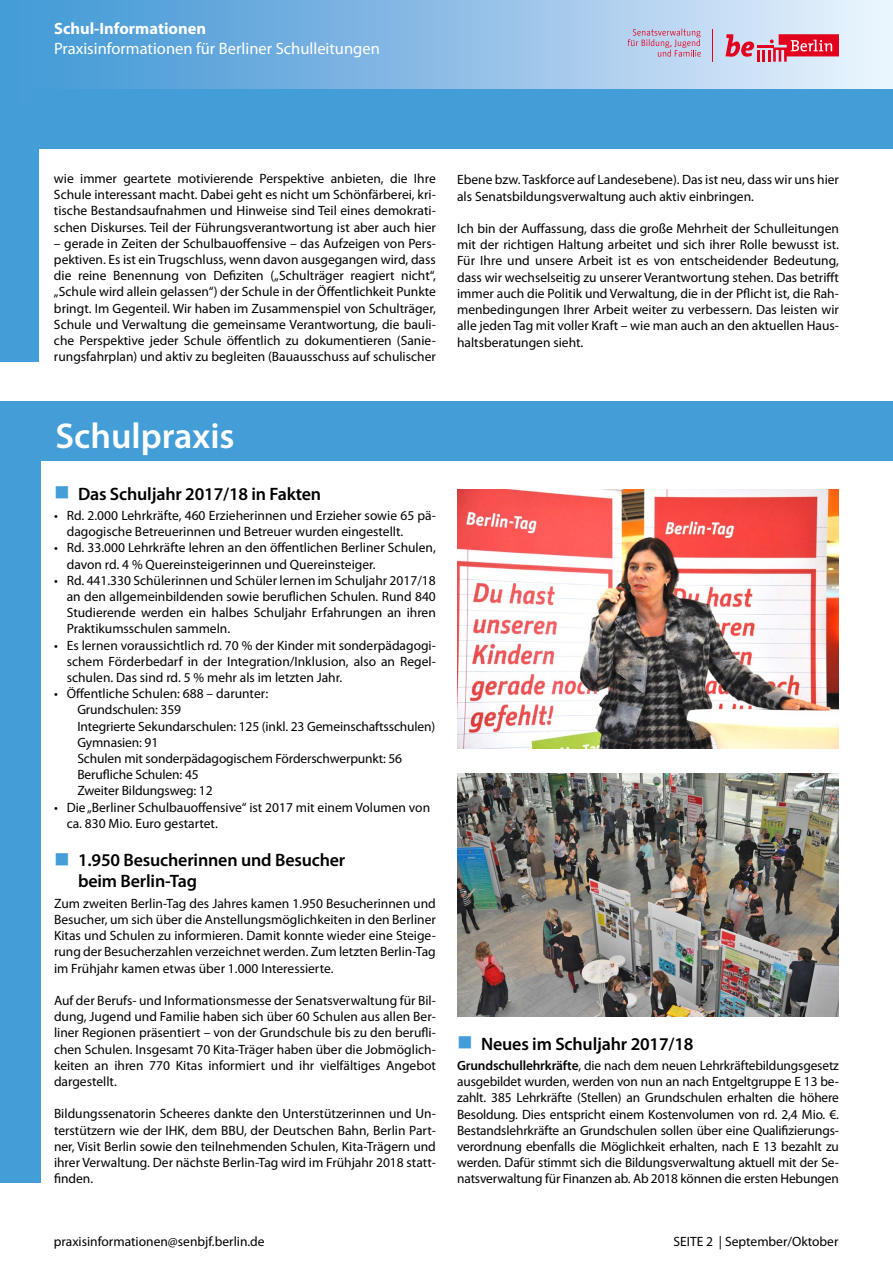
<style>
.page{position:relative;width:893px;height:1263px;background:#fff}
.page>*{position:absolute;margin:0;border:0;box-sizing:border-box;transform-origin:0 0}
.t1{font:600 36px "Myriad Pro";color:#fff}
.t2{font:600 18px/21px "Myriad Pro";letter-spacing:-.01em;color:#000}
.t3{font:16.5px "Myriad Pro";color:#fff}
.t4{font:700 16.5px "Myriad Pro";color:#fff}
.t5{font:13.5px/16.2px "Myriad Pro";color:#000;text-align:justify}
.s1{color:#439dd7}
.s2{font-weight:600}
</style>
<div class="page">
<div style="left:0;top:102px;width:38px;height:259px;background:#439dd7"></div>
<div style="left:0;top:401px;width:41px;height:781px;background:#439dd7"></div>
<div style="left:0;top:0;width:892px;height:103px;background:linear-gradient(to right,#3a93d3,#e8effc)"></div>
<div style="left:34px;top:89px;width:859px;height:60px;background:#439dd7"></div>
<div style="left:36px;top:401px;width:857px;height:59px;background:#439dd7"></div>
<img style="left:457px;top:489px;width:382px;height:259px">
<img style="left:457px;top:774px;width:382px;height:242px">
<svg style="left:725px;top:34px;width:114px;height:28px"></svg>
<hr style="left:713px;top:29px;width:1px;height:33px;background:#e3001f">
<svg style="left:628px;top:29px;width:73px;height:28px"></svg>
<p class="t4" style="left:54px;top:20px;width:154px">Schul-Informationen</p>
<p class="t3" style="left:54px;top:40px;width:327px">Praxisinformationen für Berliner Schulleitungen</p>
<p class="t5" style="left:54px;top:171px;width:383px">wie immer geartete motivierende Perspektive anbieten, die Ihre Schule interessant macht. Dabei geht es nicht um Schönfärberei, kri&shy;tische Bestandsaufnahmen und Hinweise sind Teil eines demokrati&shy;schen Diskurses. Teil der Führungsverantwortung ist aber auch hier</p>
<p class="t5" style="left:54px;top:235px;width:383px">– gerade in Zeiten der Schulbauoffensive – das Aufzeigen von Pers&shy;pektiven. Es ist ein Trugschluss, wenn davon ausgegangen wird, dass die reine Benennung von Defiziten („Schulträger reagiert nicht“, „Schule wird allein gelassen“) der Schule in der Öffentlichkeit Punkte bringt. Im Gegenteil. Wir haben im Zusammenspiel von Schulträger, Schule und Verwaltung die gemeinsame Verantwortung, die bauli&shy;che Perspektive jeder Schule öffentlich zu dokumentieren (Sanie&shy;rungsfahrplan) und aktiv zu begleiten (Bauausschuss auf schulischer</p>
<p class="t5" style="left:457px;top:172px;width:383px">Ebene bzw. Taskforce auf Landesebene). Das ist neu, dass wir uns hier als Senatsbildungsverwaltung auch aktiv einbringen.</p>
<p class="t5" style="left:457px;top:221px;width:383px">Ich bin der Auffassung, dass die große Mehrheit der Schulleitungen mit der richtigen Haltung arbeitet und sich ihrer Rolle bewusst ist.<br>Für Ihre und unsere Arbeit ist es von entscheidender Bedeutung, dass wir wechselseitig zu unserer Verantwortung stehen. Das betrifft immer auch die Politik und Verwaltung, die in der Pflicht ist, die Rah&shy;menbedingungen Ihrer Arbeit weiter zu verbessern. Das leisten wir alle jeden Tag mit voller Kraft – wie man auch an den aktuellen Haus&shy;haltsberatungen sieht.</p>
<h1 class="t1" style="left:55px;top:416px;width:181px">Schulpraxis</h1>
<h2 class="t2" style="left:54px;top:483px;width:269px"><span class="s1">■</span> Das Schuljahr 2017/18 in Fakten</h2>
<p class="t5" style="left:67px;top:508px;width:371px;text-indent:-13px">• Rd. 2.000 Lehrkräfte, 460 Erzieherinnen und Erzieher sowie 65 pä&shy;dagogische Betreuerinnen und Betreuer wurden eingestellt.</p>
<p class="t5" style="left:67px;top:540px;width:371px;text-indent:-13px">• Rd. 33.000 Lehrkräfte lehren an den öffentlichen Berliner Schulen, davon rd. 4 % Quereinsteigerinnen und Quereinsteiger.</p>
<p class="t5" style="left:67px;top:572px;width:371px;text-indent:-13px">• Rd. 441.330 Schülerinnen und Schüler lernen im Schuljahr 2017/18 an den allgemeinbildenden sowie beruflichen Schulen. Rund 840<br>Studierende werden ein halbes Schuljahr Erfahrungen an ihren Praktikumsschulen sammeln.</p>
<p class="t5" style="left:67px;top:637px;width:371px;text-indent:-13px">• Es lernen voraussichtlich rd. 70 % der Kinder mit sonderpädagogi&shy;schem Förderbedarf in der Integration/Inklusion, also an Regel&shy;schulen. Das sind rd. 5 % mehr als im letzten Jahr.</p>
<p class="t5" style="left:77px;top:686px;width:360px;text-align:left;text-indent:-23px">• Öffentliche Schulen: 688 – darunter:<br>Grundschulen: 359<br>Integrierte Sekundarschulen: 125 (inkl. 23 Gemeinschaftsschulen)<br>Gymnasien: 91<br>Schulen mit sonderpädagogischem Förderschwerpunkt: 56<br>Berufliche Schulen: 45<br>Zweiter Bildungsweg: 12</p>
<p class="t5" style="left:67px;top:799px;width:365px;text-indent:-13px">• Die „Berliner Schulbauoffensive“ ist 2017 mit einem Volumen von ca. 830 Mio. Euro gestartet.</p>
<h2 class="t2" style="left:78px;top:850px;width:269px;text-indent:-24px"><span class="s1">■</span> 1.950 Besucherinnen und Besucher beim Berlin-Tag</h2>
<p class="t5" style="left:54px;top:895px;width:383px">Zum zweiten Berlin-Tag des Jahres kamen 1.950 Besucherinnen und Besucher, um sich über die Anstellungsmöglichkeiten in den Berliner Kitas und Schulen zu informieren. Damit konnte wieder eine Steige&shy;rung der Besucherzahlen verzeichnet werden. Zum letzten Berlin-Tag im Frühjahr kamen etwas über 1.000 Interessierte.</p>
<p class="t5" style="left:54px;top:992px;width:383px">Auf der Berufs- und Informationsmesse der Senatsverwaltung für Bil&shy;dung, Jugend und Familie haben sich über 60 Schulen aus allen Ber&shy;liner Regionen präsentiert – von der Grundschule bis zu den berufli&shy;chen Schulen. Insgesamt 70 Kita-Träger haben über die Jobmöglich&shy;keiten an ihren 770 Kitas informiert und ihr vielfältiges Angebot dargestellt.</p>
<p class="t5" style="left:54px;top:1106px;width:383px">Bildungssenatorin Scheeres dankte den Unterstützerinnen und Un&shy;terstützern wie der IHK, dem BBU, der Deutschen Bahn, Berlin Part&shy;ner, Visit Berlin sowie den teilnehmenden Schulen, Kita-Trägern und ihrer Verwaltung. Der nächste Berlin-Tag wird im Frühjahr 2018 statt&shy;finden.</p>
<h2 class="t2" style="left:457px;top:1033px;width:238px"><span class="s1">■</span> Neues im Schuljahr 2017/18</h2>
<p class="t5" style="left:457px;top:1058px;width:383px"><span class="s2">Grundschullehrkräfte</span>, die nach dem neuen Lehrkräftebildungsgesetz ausgebildet wurden, werden von nun an nach Entgeltgruppe E 13 be&shy;zahlt. 385 Lehrkräfte (Stellen) an Grundschulen erhalten die höhere Besoldung. Dies entspricht einem Kostenvolumen von rd. 2,4 Mio. €.<br>Bestandslehrkräfte an Grundschulen sollen über eine Qualifizierungs&shy;verordnung ebenfalls die Möglichkeit erhalten, nach E 13 bezahlt zu werden. Dafür stimmt sich die Bildungsverwaltung aktuell mit der Se&shy;natsverwaltung für Finanzen ab. Ab 2018 können die ersten Hebungen</p>
<p class="t5" style="left:54px;top:1233px;width:212px">praxisinformationen@senbjf.berlin.de</p>
<p class="t5" style="left:674px;top:1233px;width:166px">SEITE 2 | September/Oktober</p>
</div>
